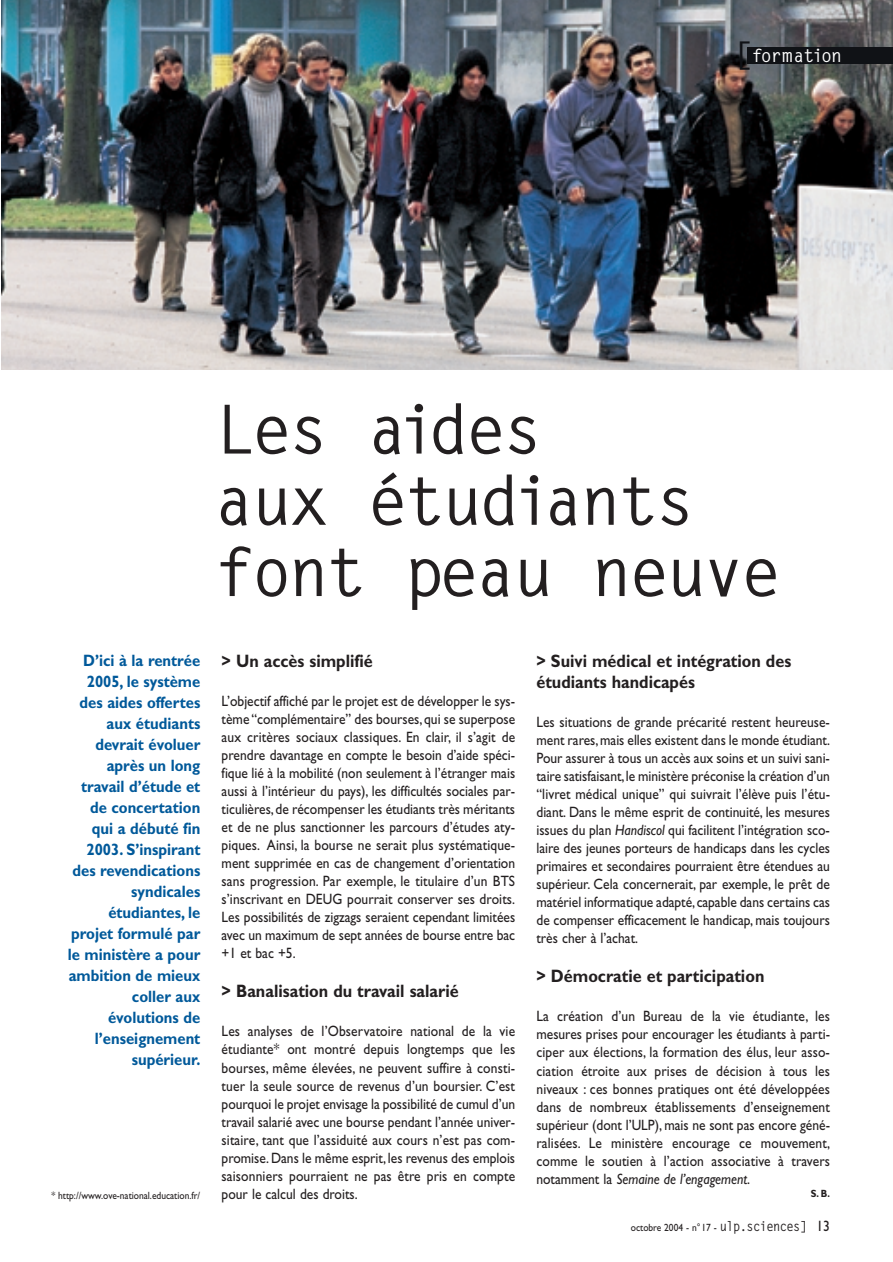
<style>
.page{position:relative;width:893px;height:1262px;background:#fff}
.page>*{position:absolute;margin:0;border:0;box-sizing:border-box;transform-origin:0 0}
.t1{font:700 67.8px/71.2px "Letter Gothic";letter-spacing:-.05em;color:#231f20}
.t2{font:700 18.3px "Letter Gothic";letter-spacing:-.05em;color:#fff}
.t3{font:700 18px/21px "Gill Sans";color:#231f20;scale:.9 1}
.t4{font:700 16.5px/21px "Gill Sans";color:#00599a;text-align:right;scale:.9 1}
.t5{font:15px/18px "Gill Sans";color:#231f20;text-align:justify;scale:.9 1}
.t6{font:10.5px "Gill Sans";color:#231f20;scale:.9 1}
.t7{font:700 10.5px "Gill Sans";color:#231f20;scale:.9 1}
.s1{font-size:33.15px;color:#101216}
.s2{font-style:italic}
.s3{font-family:"Letter Gothic";font-weight:700;font-size:13.5px}
.s4{font-size:15px}
</style>
<div class="page">
<img style="left:2px;top:0;width:890px;height:370px">
<div style="left:746px;top:47px;width:146px;height:17px;background:#101216"></div>
<p class="t2" style="left:734px;top:48px;width:109px"><span class="s1">[</span>formation</p>
<p class="t4" style="left:68px;top:652px;width:149px">D’ici à la rentrée<br>2005, le système des aides offertes aux étudiants devrait évoluer après un long travail d’étude et de concertation qui a débuté fin<br>2003. S’inspirant des revendications syndicales étudiantes, le projet formulé par le ministère a pour ambition de mieux coller aux évolutions de l’enseignement supérieur.</p>
<p class="t6" style="left:52px;top:1192px;width:167px">* http://www.ove-national.education.fr/</p>
<h1 class="t1" style="left:214px;top:400px;width:568px">Les aides<br>aux étudiants font peau neuve</h1>
<p class="t3" style="left:222px;top:653px;width:169px">&gt; Un accès simplifié</p>
<p class="t5" style="left:222px;top:694px;width:328px">L’objectif affiché par le projet est de développer le sys&shy;tème “complémentaire” des bourses,qui se superpose aux critères sociaux classiques. En clair, il s’agit de prendre davantage en compte le besoin d’aide spéci&shy;fique lié à la mobilité (non seulement à l’étranger mais aussi à l’intérieur du pays), les difficultés sociales par&shy;ticulières,de récompenser les étudiants très méritants et de ne plus sanctionner les parcours d’études aty&shy;piques. Ainsi, la bourse ne serait plus systématique&shy;ment supprimée en cas de changement d’orientation sans progression. Par exemple, le titulaire d’un BTS s’inscrivant en DEUG pourrait conserver ses droits.<br>Les possibilités de zigzags seraient cependant limitées avec un maximum de sept années de bourse entre bac +1 et bac +5.</p>
<p class="t3" style="left:222px;top:983px;width:265px">&gt; Banalisation du travail salarié</p>
<p class="t5" style="left:222px;top:1024px;width:328px">Les analyses de l’Observatoire national de la vie étudiante* ont montré depuis longtemps que les bourses, même élevées, ne peuvent suffire à consti&shy;tuer la seule source de revenus d’un boursier. C’est pourquoi le projet envisage la possibilité de cumul d’un travail salarié avec une bourse pendant l’année univer&shy;sitaire, tant que l’assiduité aux cours n’est pas com&shy;promise. Dans le même esprit, les revenus des emplois saisonniers pourraient ne pas être pris en compte pour le calcul des droits.</p>
<p class="t3" style="left:536px;top:653px;width:284px">&gt; Suivi médical et intégration des étudiants handicapés</p>
<p class="t5" style="left:536px;top:715px;width:328px">Les situations de grande précarité restent heureuse&shy;ment rares,mais elles existent dans le monde étudiant.<br>Pour assurer à tous un accès aux soins et un suivi sani&shy;taire satisfaisant,le ministère préconise la création d’un “livret médical unique” qui suivrait l’élève puis l’étu&shy;diant. Dans le même esprit de continuité, les mesures issues du plan <span class="s2">Handiscol</span> qui facilitent l’intégration sco&shy;laire des jeunes porteurs de handicaps dans les cycles primaires et secondaires pourraient être étendues au supérieur. Cela concernerait, par exemple, le prêt de matériel informatique adapté,capable dans certains cas de compenser efficacement le handicap, mais toujours très cher à l’achat.</p>
<p class="t3" style="left:536px;top:968px;width:255px">&gt; Démocratie et participation</p>
<p class="t5" style="left:536px;top:1009px;width:328px">La création d’un Bureau de la vie étudiante, les mesures prises pour encourager les étudiants à parti&shy;ciper aux élections, la formation des élus, leur asso&shy;ciation étroite aux prises de décision à tous les niveaux : ces bonnes pratiques ont été développées dans de nombreux établissements d’enseignement supérieur (dont l’ULP), mais ne sont pas encore géné&shy;ralisées. Le ministère encourage ce mouvement, comme le soutien à l’action associative à travers notamment la <span class="s2">Semaine de l’engagement</span>.</p>
<p class="t7" style="left:810px;top:1189px;width:23px">S. B.</p>
<p class="t6" style="left:630px;top:1223px;width:223px">octobre 2004 - n°17 - <span class="s3">ulp.sciences]</span> <span class="s4">13</span></p>
</div>
